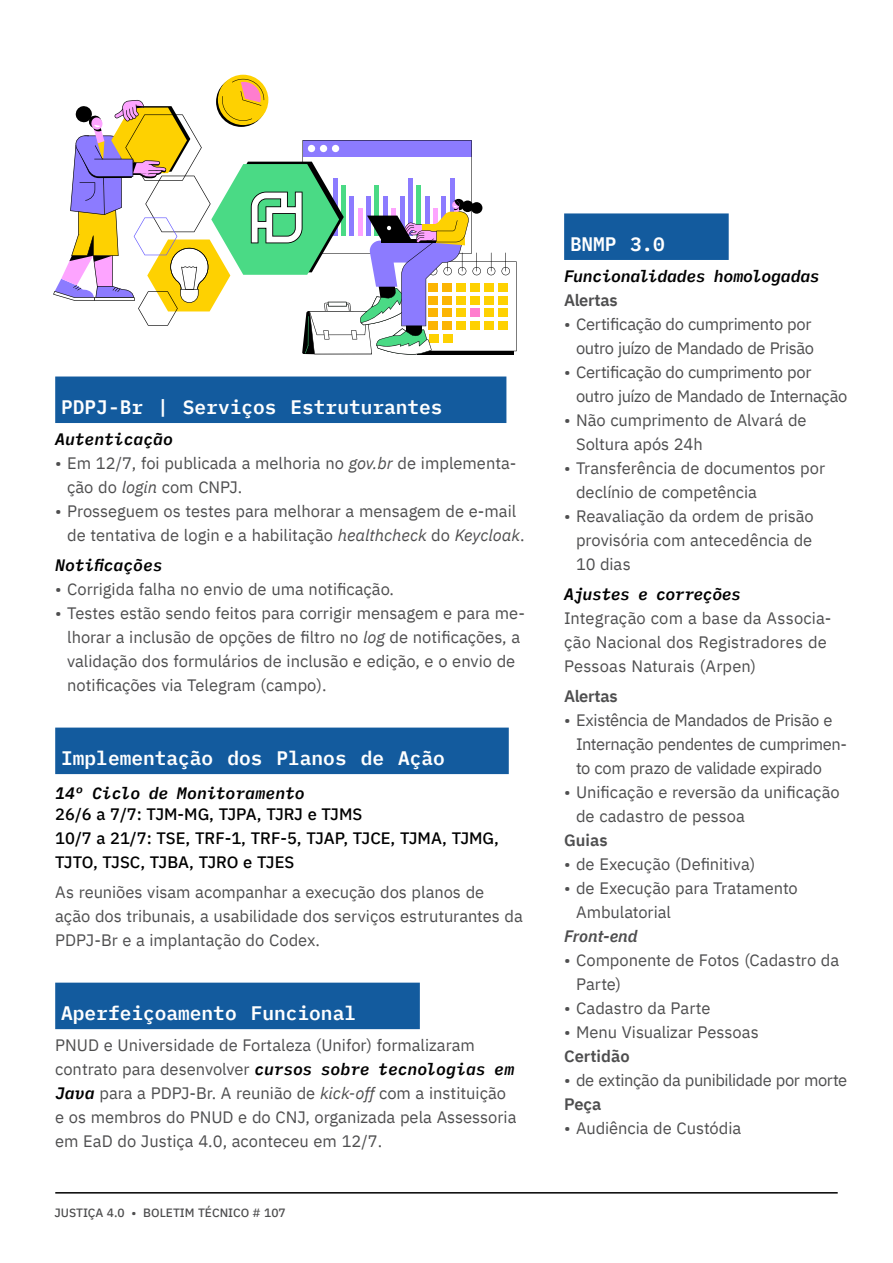
<style>
.page{position:relative;width:893px;height:1263px;background:#fff}
.page>*{position:absolute;margin:0;border:0;box-sizing:border-box;transform-origin:0 0}
.t1{font:600 19.5px "IBM Plex Mono";color:#fff}
.t2{font:16.5px/24px "IBM Plex Sans";color:#4e4e4f}
.t3{font:16.5px/24px "IBM Plex Sans";letter-spacing:-.025em;color:#4e4e4f}
.t4{font:italic 600 16.5px "IBM Plex Mono";letter-spacing:-.01em;color:#000}
.t5{font:500 16.5px/24px "IBM Plex Sans";color:#000}
.t6{font:italic 600 16.5px "IBM Plex Mono";letter-spacing:-.03em;color:#000}
.t7{font:600 16.5px "IBM Plex Sans";color:#4e4e4f}
.t8{font:600 16.5px "IBM Plex Sans";letter-spacing:-.02em;color:#4e4e4f}
.t9{font:italic 600 16.5px "IBM Plex Sans";color:#4e4e4f}
.t10{font:500 12px "IBM Plex Sans";color:#4e4e4f}
.s1{font-style:italic}
.s2{font-family:"IBM Plex Sans";font-weight:400;font-style:normal;color:#4e4e4f}
.s3{font-family:"IBM Plex Mono";font-weight:600;font-style:italic;color:#000}
</style>
<div class="page">
<hr style="left:55px;top:1192px;width:783px;height:1px;background:#000">
<div style="left:55px;top:376px;width:451px;height:47px;background:#135b9e"></div>
<div style="left:55px;top:727px;width:454px;height:47px;background:#135b9e"></div>
<div style="left:55px;top:983px;width:365px;height:46px;background:#135b9e"></div>
<div style="left:564px;top:213px;width:165px;height:47px;background:#135b9e"></div>
<div style="left:218px;top:75px;width:50px;height:50px;background:#fed101;border-radius:50%"></div>
<svg style="left:53px;top:79px;width:464px;height:275px"></svg>
<p class="t1" style="left:61px;top:391px;width:383px">PDPJ-Br | Serviços Estruturantes</p>
<p class="t4" style="left:55px;top:426px;width:119px">Autenticação</p>
<p class="t2" style="left:67px;top:450px;width:451px;text-indent:-12px">• Em 12/7, foi publicada a melhoria no <span class="s1">gov.br</span> de implementa&shy;ção do <span class="s1">login</span> com CNPJ.</p>
<p class="t2" style="left:67px;top:498px;width:459px;text-indent:-12px">• Prosseguem os testes para melhorar a mensagem de e-mail de tentativa de login e a habilitação <span class="s1">healthcheck</span> do <span class="s1">Keycloak</span>.</p>
<p class="t4" style="left:55px;top:552px;width:109px">Notificações</p>
<p class="t2" style="left:55px;top:576px;width:340px">• Corrigida falha no envio de uma notificação.</p>
<p class="t2" style="left:67px;top:600px;width:459px;text-indent:-12px">• Testes estão sendo feitos para corrigir mensagem e para me&shy;lhorar a inclusão de opções de filtro no <span class="s1">log</span> de notificações, a validação dos formulários de inclusão e edição, e o envio de notificações via Telegram (campo).</p>
<p class="t1" style="left:61px;top:742px;width:385px">Implementação dos Planos de Ação</p>
<p class="t4" style="left:55px;top:780px;width:251px">14º Ciclo de Monitoramento</p>
<p class="t5" style="left:55px;top:801px;width:445px">26/6 a 7/7: TJM-MG, TJPA, TJRJ e TJMS<br>10/7 a 21/7: TSE, TRF-1, TRF-5, TJAP, TJCE, TJMA, TJMG,<br>TJTO, TJSC, TJBA, TJRO e TJES</p>
<p class="t2" style="left:55px;top:879px;width:469px">As reuniões visam acompanhar a execução dos planos de ação dos tribunais, a usabilidade dos serviços estruturantes da<br>PDPJ-Br e a implantação do Codex.</p>
<p class="t1" style="left:61px;top:997px;width:296px">Aperfeiçoamento Funcional</p>
<p class="t2" style="left:55px;top:1032px;width:421px">PNUD e Universidade de Fortaleza (Unifor) formalizaram</p>
<p class="t4" style="left:55px;top:1056px;width:461px"><span class="s2">contrato para desenvolver</span> cursos sobre tecnologias em</p>
<p class="t2" style="left:55px;top:1080px;width:463px"><span class="s3">Java</span> para a PDPJ-Br. A reunião de <span class="s1">kick-off</span> com a instituição e os membros do PNUD e do CNJ, organizada pela Assessoria em EaD do Justiça 4.0, aconteceu em 12/7.</p>
<p class="t10" style="left:55px;top:1203px;width:233px">JUSTIÇA 4.0 • BOLETIM TÉCNICO # 107</p>
<p class="t1" style="left:570px;top:228px;width:96px">BNMP 3.0</p>
<p class="t4" style="left:564px;top:263px;width:257px">Funcionalidades homologadas</p>
<p class="t8" style="left:564px;top:287px;width:55px">Alertas</p>
<p class="t3" style="left:564px;top:311px;width:251px;text-align:right">• Certificação do cumprimento por outro juízo de Mandado de Prisão</p>
<p class="t3" style="left:576px;top:359px;width:273px;text-indent:-12px">• Certificação do cumprimento por outro juízo de Mandado de Internação</p>
<p class="t2" style="left:576px;top:407px;width:232px;text-indent:-12px">• Não cumprimento de Alvará de<br>Soltura após 24h</p>
<p class="t2" style="left:576px;top:455px;width:251px;text-indent:-12px">• Transferência de documentos por declínio de competência</p>
<p class="t2" style="left:576px;top:503px;width:239px;text-align:justify;text-indent:-12px">• Reavaliação da ordem de prisão provisória com antecedência de 10 dias</p>
<p class="t6" style="left:564px;top:581px;width:178px">Ajustes e correções</p>
<p class="t2" style="left:564px;top:605px;width:269px">Integração com a base da Associa&shy;ção Nacional dos Registradores de<br>Pessoas Naturais (Arpen)</p>
<p class="t8" style="left:564px;top:683px;width:55px">Alertas</p>
<p class="t3" style="left:576px;top:707px;width:272px;text-indent:-12px">• Existência de Mandados de Prisão e<br>Internação pendentes de cumprimen&shy;to com prazo de validade expirado</p>
<p class="t2" style="left:576px;top:779px;width:265px;text-indent:-12px">• Unificação e reversão da unificação de cadastro de pessoa</p>
<p class="t7" style="left:564px;top:827px;width:45px">Guias</p>
<p class="t2" style="left:564px;top:851px;width:193px">• de Execução (Definitiva)</p>
<p class="t2" style="left:576px;top:875px;width:223px;text-indent:-12px">• de Execução para Tratamento<br>Ambulatorial</p>
<p class="t9" style="left:564px;top:923px;width:75px">Front-end</p>
<p class="t2" style="left:576px;top:947px;width:265px;text-indent:-12px">• Componente de Fotos (Cadastro da<br>Parte)</p>
<p class="t2" style="left:564px;top:995px;width:148px">• Cadastro da Parte</p>
<p class="t2" style="left:564px;top:1019px;width:196px">• Menu Visualizar Pessoas</p>
<p class="t7" style="left:564px;top:1043px;width:67px">Certidão</p>
<p class="t3" style="left:564px;top:1067px;width:285px">• de extinção da punibilidade por morte</p>
<p class="t7" style="left:564px;top:1091px;width:39px">Peça</p>
<p class="t2" style="left:564px;top:1115px;width:179px">• Audiência de Custódia</p>
</div>
